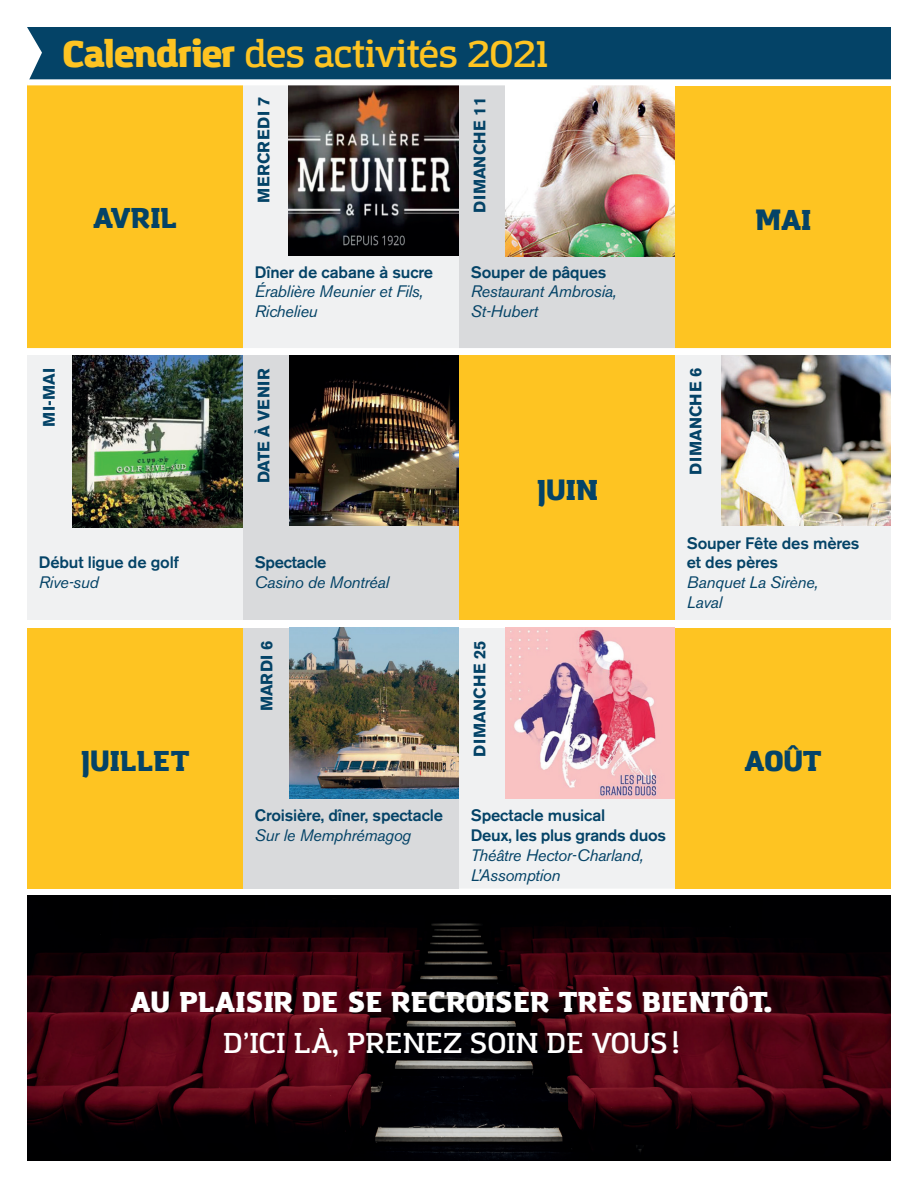
<style>
.page{position:relative;width:918px;height:1188px;background:#fff}
.page>*{position:absolute;margin:0;border:0;box-sizing:border-box;transform-origin:0 0}
.t1{font:600 36.75px "Amazing Grotesk";letter-spacing:-.03em;color:#fec422}
.t2{font:900 28.5px "Amazing Grotesk";color:#fff}
.t3{font:600 28.5px "Amazing Grotesk";color:#fff}
.t4{font:900 28.5px "Amazing Grotesk";color:#044367}
.t5{font:italic 16.5px/19.8px "Akzidenz Grotesk BE";letter-spacing:-.02em;color:#044367}
.t6{font:500 16.5px/19.8px "Akzidenz Grotesk BE";letter-spacing:-.01em;color:#044367}
.t7{font:700 16.5px "Akzidenz Grotesk BE";letter-spacing:.02em;color:#044367}
.t8{font:700 16.5px "Akzidenz Grotesk BE";color:#044367}
.t9{font:700 16.5px "Akzidenz Grotesk BE";letter-spacing:.04em;color:#044367}
.s1{font-weight:900}
</style>
<div class="page">
<div style="left:27px;top:27px;width:864px;height:52px;background:#044367"></div>
<div style="left:243px;top:355px;width:216px;height:265px;background:#d9dadc"></div>
<img style="left:289px;top:355px;width:170px;height:171px">
<div style="left:459px;top:628px;width:216px;height:261px;background:#f0f1f2"></div>
<img style="left:505px;top:628px;width:170px;height:170px">
<div style="left:27px;top:628px;width:216px;height:261px;background:#fec422"></div>
<div style="left:675px;top:628px;width:216px;height:261px;background:#fec422"></div>
<div style="left:459px;top:355px;width:216px;height:265px;background:#fec422"></div>
<div style="left:675px;top:355px;width:216px;height:265px;background:#f0f1f2"></div>
<img style="left:721px;top:355px;width:170px;height:171px">
<div style="left:243px;top:628px;width:216px;height:261px;background:#d9dadc"></div>
<img style="left:289px;top:628px;width:170px;height:170px">
<div style="left:27px;top:355px;width:216px;height:265px;background:#f0f1f2"></div>
<img style="left:73px;top:355px;width:170px;height:173px">
<div style="left:243px;top:84px;width:216px;height:265px;background:#f0f1f2"></div>
<img style="left:289px;top:85px;width:169px;height:170px">
<div style="left:459px;top:84px;width:216px;height:265px;background:#d9dadc"></div>
<img style="left:505px;top:85px;width:170px;height:172px">
<div style="left:675px;top:86px;width:216px;height:263px;background:#fec422"></div>
<div style="left:27px;top:84px;width:216px;height:265px;background:#fec422"></div>
<img style="left:27px;top:896px;width:864px;height:265px">
<div style="left:4px;top:348px;width:891px;height:6px;background:#fff"></div>
<div style="left:27px;top:79px;width:864px;height:6px;background:#fff"></div>
<h1 class="t1" style="left:62px;top:32px;width:489px"><span class="s1">Calendrier</span> des activités 2021</h1>
<p class="t9" style="left:254px;top:203px;width:107px;rotate:-90deg">MERCREDI 7</p>
<p class="t7" style="left:470px;top:213px;width:117px;rotate:-90deg">DIMANCHE 11</p>
<h2 class="t4" style="left:93px;top:200px;width:85px">AVRIL</h2>
<h2 class="t4" style="left:755px;top:202px;width:58px">MAI</h2>
<p class="t7" style="left:40px;top:427px;width:60px;rotate:-90deg">MI-MAI</p>
<p class="t6" style="left:39px;top:553px;width:141px">Début ligue de golf</p>
<p class="t5" style="left:39px;top:572px;width:61px">Rive-sud</p>
<p class="t6" style="left:255px;top:262px;width:180px">Dîner de cabane à sucre</p>
<p class="t5" style="left:255px;top:282px;width:170px">Érablière Meunier et Fils,<br>Richelieu</p>
<p class="t8" style="left:254px;top:483px;width:117px;rotate:-90deg">DATE À VENIR</p>
<p class="t6" style="left:255px;top:553px;width:73px">Spectacle</p>
<p class="t5" style="left:255px;top:572px;width:136px">Casino de Montréal</p>
<p class="t6" style="left:471px;top:262px;width:137px">Souper de pâques</p>
<p class="t5" style="left:471px;top:282px;width:147px">Restaurant Ambrosia,<br>St-Hubert</p>
<h2 class="t4" style="left:537px;top:472px;width:62px">JUIN</h2>
<p class="t7" style="left:686px;top:475px;width:108px;rotate:-90deg">DIMANCHE 6</p>
<p class="t6" style="left:687px;top:533px;width:174px">Souper Fête des mères et des pères</p>
<p class="t5" style="left:687px;top:572px;width:133px">Banquet La Sirène,<br>Laval</p>
<p class="t7" style="left:257px;top:711px;width:72px;rotate:-90deg">MARDI 6</p>
<p class="t7" style="left:470px;top:757px;width:117px;rotate:-90deg">DIMANCHE 25</p>
<h2 class="t4" style="left:81px;top:743px;width:110px">JUILLET</h2>
<h2 class="t4" style="left:745px;top:743px;width:79px">AOÛT</h2>
<p class="t6" style="left:255px;top:805px;width:190px">Croisière, dîner, spectacle</p>
<p class="t5" style="left:255px;top:825px;width:158px">Sur le Memphrémagog</p>
<p class="t6" style="left:471px;top:805px;width:197px">Spectacle musical<br>Deux, les plus grands duos</p>
<p class="t5" style="left:471px;top:845px;width:174px">Théâtre Hector-Charland,<br>L’Assomption</p>
<h2 class="t2" style="left:130px;top:984px;width:644px">AU PLAISIR DE SE RECROISER TRÈS BIENTÔT.</h2>
<h2 class="t3" style="left:223px;top:1025px;width:459px">D’ICI LÀ, PRENEZ SOIN DE VOUS!</h2>
</div>
